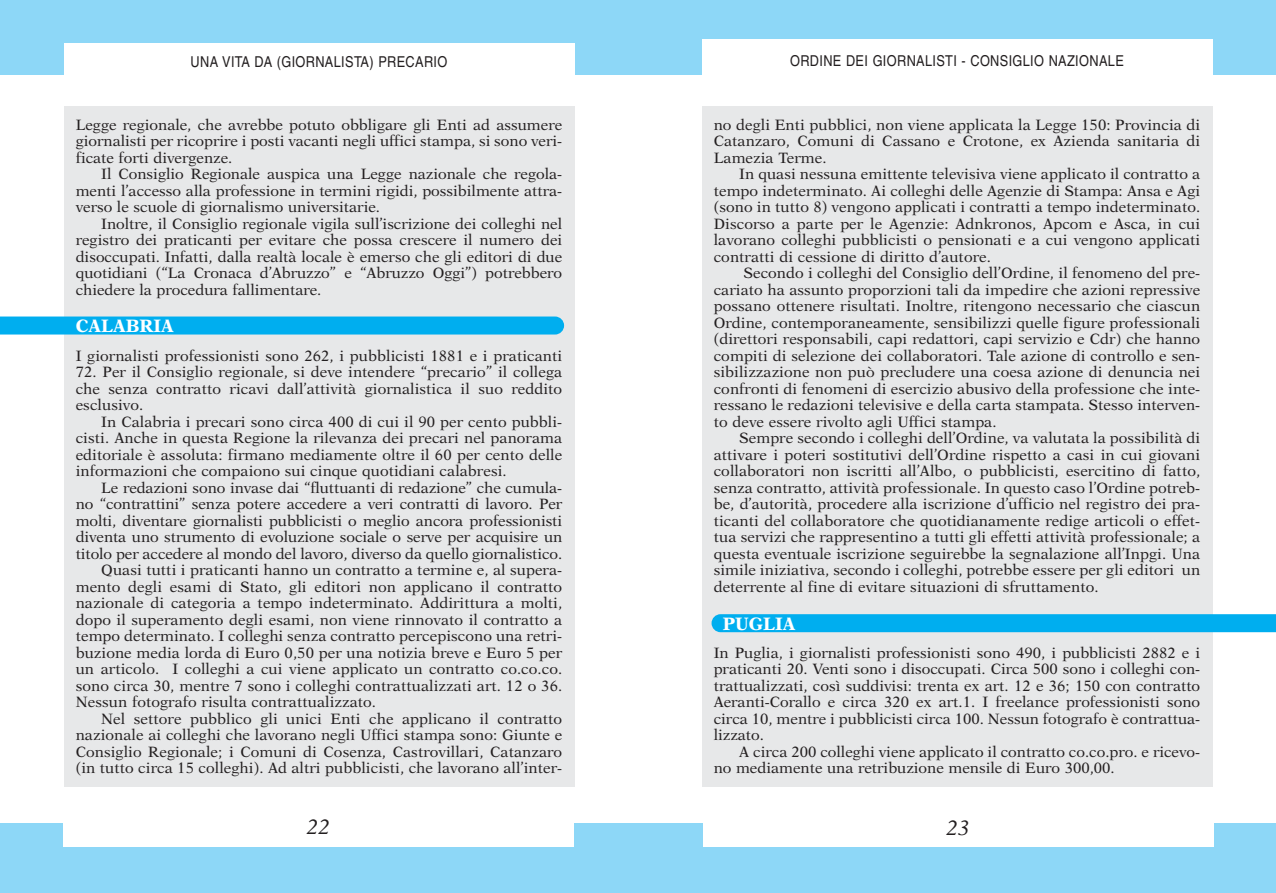
<style>
.page{position:relative;width:1276px;height:893px;background:#fff}
.page>*{position:absolute;margin:0;border:0;box-sizing:border-box;transform-origin:0 0}
.t1{font:italic 21px "New Aster";color:#231f20}
.t2{font:700 18px "New Aster";color:#fff}
.t3{font:15px/16.5px "New Aster";letter-spacing:.005em;color:#231f20;text-align:justify}
.t4{font:15px "Helvetica";letter-spacing:.03em;color:#231f20;scale:.85 1}
</style>
<div class="page">
<div style="left:702px;top:106px;width:510px;height:681px;background:#e7e8e9"></div>
<div style="left:0;top:823px;width:1276px;height:70px;background:#8dd7f7"></div>
<div style="left:0;top:0;width:1276px;height:74px;background:#8dd7f7"></div>
<div style="left:64px;top:106px;width:510px;height:681px;background:#e7e8e9"></div>
<div style="left:64px;top:44px;width:510px;height:35px;background:#fff"></div>
<div style="left:63px;top:811px;width:511px;height:36px;background:#fff"></div>
<div style="left:702px;top:40px;width:510px;height:42px;background:#fff"></div>
<div style="left:703px;top:812px;width:510px;height:35px;background:#fff"></div>
<div style="left:0;top:317px;width:564px;height:18px;background:#00aeef"></div>
<div style="left:711px;top:614px;width:565px;height:18px;background:#00aeef"></div>
<p class="t4" style="left:190px;top:56px;width:304px">UNA VITA DA (GIORNALISTA) PRECARIO</p>
<p class="t3" style="left:76px;top:117px;width:488px">Legge regionale, che avrebbe potuto obbligare gli Enti ad assumere giornalisti per ricoprire i posti vacanti negli uffici stampa, si sono veri&shy;ficate forti divergenze.</p>
<p class="t3" style="left:76px;top:167px;width:488px;text-indent:26px">Il Consiglio Regionale auspica una Legge nazionale che regola&shy;menti l’accesso alla professione in termini rigidi, possibilmente attra&shy;verso le scuole di giornalismo universitarie.</p>
<p class="t3" style="left:76px;top:216px;width:488px;text-indent:26px">Inoltre, il Consiglio regionale vigila sull’iscrizione dei colleghi nel registro dei praticanti per evitare che possa crescere il numero dei disoccupati. Infatti, dalla realtà locale è emerso che gli editori di due quotidiani (“La Cronaca d’Abruzzo” e “Abruzzo Oggi”) potrebbero chiedere la procedura fallimentare.</p>
<p class="t2" style="left:76px;top:318px;width:100px">CALABRIA</p>
<p class="t3" style="left:76px;top:348px;width:488px">I giornalisti professionisti sono 262, i pubblicisti 1881 e i praticanti</p>
<p class="t3" style="left:76px;top:365px;width:488px">72. Per il Consiglio regionale, si deve intendere “precario” il collega che senza contratto ricavi dall’attività giornalistica il suo reddito esclusivo.</p>
<p class="t3" style="left:76px;top:414px;width:488px;text-indent:26px">In Calabria i precari sono circa 400 di cui il 90 per cento pubbli&shy;cisti. Anche in questa Regione la rilevanza dei precari nel panorama editoriale è assoluta: firmano mediamente oltre il 60 per cento delle informazioni che compaiono sui cinque quotidiani calabresi.</p>
<p class="t3" style="left:101px;top:480px;width:462px">Le redazioni sono invase dai “fluttuanti di redazione” che cumula-</p>
<p class="t3" style="left:76px;top:497px;width:488px">no “contrattini” senza potere accedere a veri contratti di lavoro. Per</p>
<p class="t3" style="left:76px;top:513px;width:488px">molti, diventare giornalisti pubblicisti o meglio ancora professionisti</p>
<p class="t3" style="left:76px;top:530px;width:488px">diventa uno strumento di evoluzione sociale o serve per acquisire un</p>
<p class="t3" style="left:76px;top:546px;width:488px">titolo per accedere al mondo del lavoro, diverso da quello giornalistico.</p>
<p class="t3" style="left:101px;top:563px;width:462px">Quasi tutti i praticanti hanno un contratto a termine e, al supera-</p>
<p class="t3" style="left:76px;top:579px;width:488px">mento degli esami di Stato, gli editori non applicano il contratto</p>
<p class="t3" style="left:76px;top:596px;width:488px">nazionale di categoria a tempo indeterminato. Addirittura a molti,</p>
<p class="t3" style="left:76px;top:612px;width:488px">dopo il superamento degli esami, non viene rinnovato il contratto a</p>
<p class="t3" style="left:76px;top:629px;width:488px">tempo determinato. I colleghi senza contratto percepiscono una retri-</p>
<p class="t3" style="left:76px;top:645px;width:488px">buzione media lorda di Euro 0,50 per una notizia breve e Euro 5 per</p>
<p class="t3" style="left:76px;top:662px;width:488px">un articolo. I colleghi a cui viene applicato un contratto co.co.co.</p>
<p class="t3" style="left:76px;top:678px;width:488px">sono circa 30, mentre 7 sono i colleghi contrattualizzati art. 12 o 36.</p>
<p class="t3" style="left:76px;top:695px;width:302px">Nessun fotografo risulta contrattualizzato.</p>
<p class="t3" style="left:101px;top:711px;width:462px">Nel settore pubblico gli unici Enti che applicano il contratto</p>
<p class="t3" style="left:76px;top:728px;width:488px">nazionale ai colleghi che lavorano negli Uffici stampa sono: Giunte e</p>
<p class="t3" style="left:76px;top:744px;width:488px">Consiglio Regionale; i Comuni di Cosenza, Castrovillari, Catanzaro</p>
<p class="t3" style="left:76px;top:761px;width:488px">(in tutto circa 15 colleghi). Ad altri pubblicisti, che lavorano all’inter-</p>
<h1 class="t1" style="left:307px;top:818px;width:25px">22</h1>
<p class="t4" style="left:790px;top:55px;width:394px">ORDINE DEI GIORNALISTI - CONSIGLIO NAZIONALE</p>
<p class="t3" style="left:714px;top:117px;width:488px">no degli Enti pubblici, non viene applicata la Legge 150: Provincia di Catanzaro, Comuni di Cassano e Crotone, ex Azienda sanitaria di Lamezia Terme.</p>
<p class="t3" style="left:714px;top:167px;width:488px;text-indent:26px">In quasi nessuna emittente televisiva viene applicato il contratto a tempo indeterminato. Ai colleghi delle Agenzie di Stampa: Ansa e Agi (sono in tutto 8) vengono applicati i contratti a tempo indeterminato.<br>Discorso a parte per le Agenzie: Adnkronos, Apcom e Asca, in cui lavorano colleghi pubblicisti o pensionati e a cui vengono applicati contratti di cessione di diritto d’autore.</p>
<p class="t3" style="left:714px;top:266px;width:488px;text-indent:30px">Secondo i colleghi del Consiglio dell’Ordine, il fenomeno del pre&shy;cariato ha assunto proporzioni tali da impedire che azioni repressive possano ottenere risultati. Inoltre, ritengono necessario che ciascun Ordine, contemporaneamente, sensibilizzi quelle figure professionali (direttori responsabili, capi redattori, capi servizio e Cdr) che hanno compiti di selezione dei collaboratori. Tale azione di controllo e sen&shy;sibilizzazione non può precludere una coesa azione di denuncia nei confronti di fenomeni di esercizio abusivo della professione che inte&shy;ressano le redazioni televisive e della carta stampata. Stesso interven&shy;to deve essere rivolto agli Uffici stampa.</p>
<p class="t3" style="left:714px;top:431px;width:488px;text-indent:26px">Sempre secondo i colleghi dell’Ordine, va valutata la possibilità di attivare i poteri sostitutivi dell’Ordine rispetto a casi in cui giovani collaboratori non iscritti all’Albo, o pubblicisti, esercitino di fatto, senza contratto, attività professionale. In questo caso l’Ordine potreb&shy;be, d’autorità, procedere alla iscrizione d’ufficio nel registro dei pra&shy;ticanti del collaboratore che quotidianamente redige articoli o effet&shy;tua servizi che rappresentino a tutti gli effetti attività professionale; a questa eventuale iscrizione seguirebbe la segnalazione all’Inpgi. Una simile iniziativa, secondo i colleghi, potrebbe essere per gli editori un deterrente al fine di evitare situazioni di sfruttamento.</p>
<p class="t2" style="left:723px;top:616px;width:74px">PUGLIA</p>
<p class="t3" style="left:714px;top:645px;width:488px">In Puglia, i giornalisti professionisti sono 490, i pubblicisti 2882 e i praticanti 20. Venti sono i disoccupati. Circa 500 sono i colleghi con&shy;trattualizzati, così suddivisi: trenta ex art. 12 e 36; 150 con contratto Aeranti-Corallo e circa 320 ex art.1. I freelance professionisti sono circa 10, mentre i pubblicisti circa 100. Nessun fotografo è contrattua&shy;lizzato.</p>
<p class="t3" style="left:714px;top:744px;width:488px;text-indent:26px">A circa 200 colleghi viene applicato il contratto co.co.pro. e ricevo&shy;no mediamente una retribuzione mensile di Euro 300,00.</p>
<h1 class="t1" style="left:946px;top:819px;width:25px">23</h1>
</div>
